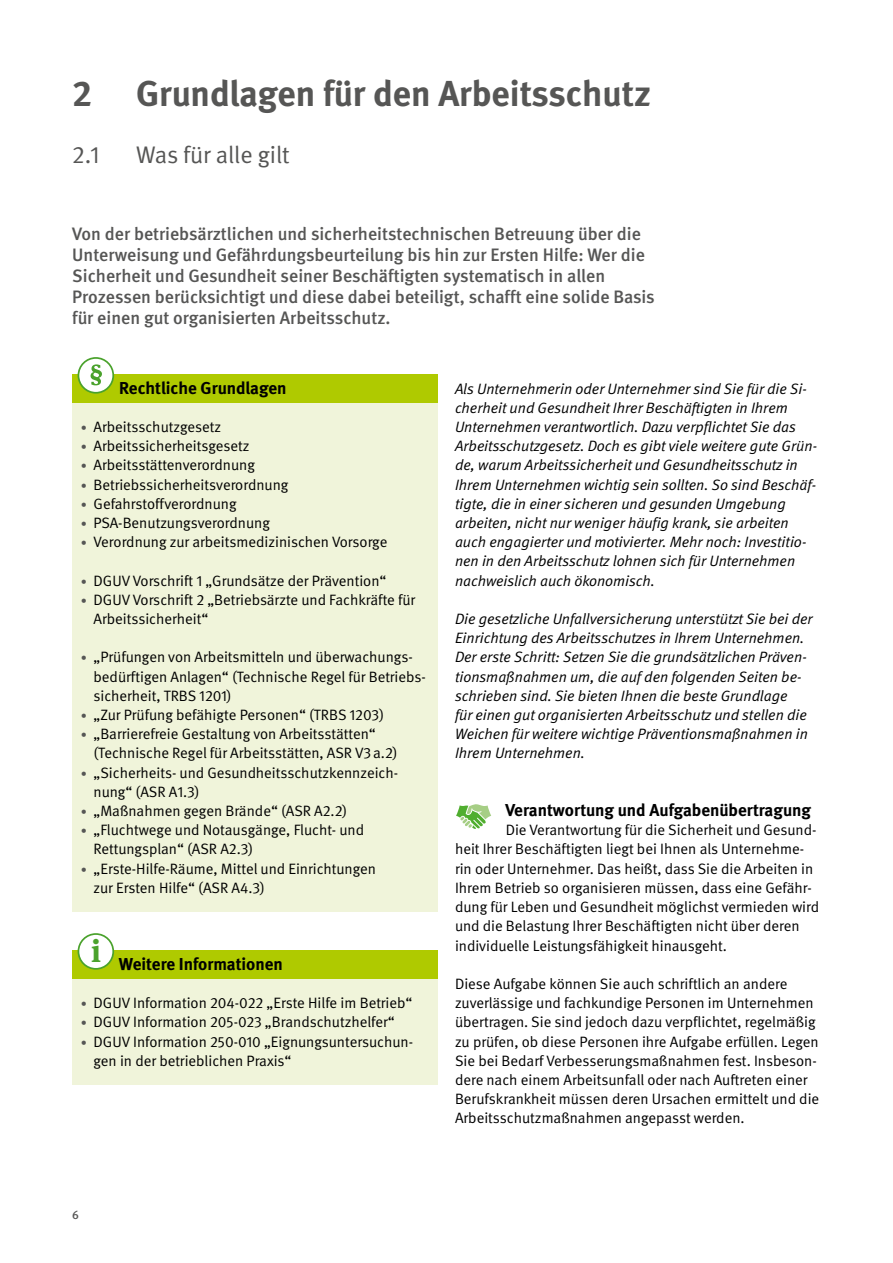
<style>
.page{position:relative;width:893px;height:1263px;background:#fff}
.page>*{position:absolute;margin:0;border:0;box-sizing:border-box;transform-origin:0 0}
.Überschriften_H1{font:700 36px "DGUV Meta";color:#565655}
.t1{font:700 31.5px "DGUV Meta Serif";color:#4aa22c}
.Überschriften_H2_Branchenregel{font:24px "DGUV Meta";letter-spacing:-.005em;color:#565655}
.Fließtext_AL_12pt{font:500 18px/21px "DGUV Meta";color:#565655}
.Überschriften_STG_Titel_H3{font:700 17.25px "DGUV Meta";color:#000}
.Überschriften_Zwischenüberschrift_H3{font:700 17.25px "DGUV Meta";color:#000}
.Fließtext_FT{font:15px/19.2px "DGUV Meta";color:#000}
.Fließtext_FT-2{font:italic 15px/19.2px "DGUV Meta";color:#000}
.t2{font:500 12px "DGUV Meta";color:#565655}
.s1{font-size:12px;color:#565655}
</style>
<div class="page">
<div style="left:72px;top:374px;width:366px;height:29px;background:#afca00"></div>
<div style="left:72px;top:404px;width:366px;height:47px;background:#f0f4da"></div>
<div style="left:72px;top:442px;width:366px;height:47px;background:#f0f4da"></div>
<div style="left:72px;top:480px;width:366px;height:47px;background:#f0f4da"></div>
<div style="left:72px;top:519px;width:366px;height:47px;background:#f0f4da"></div>
<div style="left:72px;top:557px;width:366px;height:47px;background:#f0f4da"></div>
<div style="left:72px;top:576px;width:366px;height:67px;background:#f0f4da"></div>
<div style="left:72px;top:634px;width:366px;height:85px;background:#f0f4da"></div>
<div style="left:72px;top:711px;width:366px;height:66px;background:#f0f4da"></div>
<div style="left:72px;top:749px;width:366px;height:66px;background:#f0f4da"></div>
<div style="left:72px;top:807px;width:366px;height:66px;background:#f0f4da"></div>
<div style="left:72px;top:845px;width:366px;height:66px;background:#f0f4da"></div>
<div style="left:78px;top:358px;width:35px;height:35px;background:#fff;border-radius:50%"></div>
<svg style="left:91px;top:364px;width:11px;height:21px"></svg>
<div style="left:78px;top:357px;width:36px;height:37px;border:2px solid #4aa22c;border-radius:50%"></div>
<div style="left:72px;top:950px;width:366px;height:29px;background:#afca00"></div>
<div style="left:72px;top:980px;width:366px;height:47px;background:#f0f4da"></div>
<div style="left:72px;top:1018px;width:366px;height:66px;background:#f0f4da"></div>
<div style="left:78px;top:934px;width:35px;height:35px;background:#fff;border-radius:50%"></div>
<div style="left:78px;top:933px;width:36px;height:37px;border:2px solid #4aa22c;border-radius:50%"></div>
<svg style="left:456px;top:804px;width:35px;height:25px"></svg>
<h1 class="Überschriften_H1" style="left:72px;top:72px;width:580px">2 Grundlagen für den Arbeitsschutz</h1>
<h2 class="Überschriften_H2_Branchenregel" style="left:72px;top:141px;width:29px">2.1</h2>
<h2 class="Überschriften_H2_Branchenregel" style="left:136px;top:141px;width:155px">Was für alle gilt</h2>
<p class="Fließtext_AL_12pt" style="left:72px;top:224px;width:584px">Von der betriebsärztlichen und sicherheitstechnischen Betreuung über die Unterweisung und Gefährdungsbeurteilung bis hin zur Ersten Hilfe: Wer die Sicherheit und Gesundheit seiner Beschäftigten systematisch in allen Prozessen berücksichtigt und diese dabei beteiligt, schafft eine solide Basis für einen gut organisierten Arbeitsschutz.</p>
<p class="Überschriften_STG_Titel_H3" style="left:119px;top:377px;width:169px">Rechtliche Grundlagen</p>
<p class="Fließtext_FT" style="left:81px;top:418px;width:142px"><span class="s1">•</span> Arbeitsschutzgesetz</p>
<p class="Fließtext_FT" style="left:81px;top:437px;width:170px"><span class="s1">•</span> Arbeitssicherheitsgesetz</p>
<p class="Fließtext_FT" style="left:81px;top:456px;width:176px"><span class="s1">•</span> Arbeitsstättenverordnung</p>
<p class="Fließtext_FT" style="left:81px;top:475px;width:209px"><span class="s1">•</span> Betriebssicherheitsverordnung</p>
<p class="Fließtext_FT" style="left:81px;top:494px;width:157px"><span class="s1">•</span> Gefahrstoffverordnung</p>
<p class="Fließtext_FT" style="left:81px;top:514px;width:191px"><span class="s1">•</span> PSA-Benutzungsverordnung</p>
<p class="Fließtext_FT" style="left:81px;top:533px;width:308px"><span class="s1">•</span> Verordnung zur arbeitsmedizinischen Vorsorge</p>
<p class="Fließtext_FT" style="left:81px;top:571px;width:307px"><span class="s1">•</span> DGUV Vorschrift 1 „Grundsätze der Prävention“</p>
<p class="Fließtext_FT" style="left:94px;top:590px;width:323px;text-indent:-13px"><span class="s1">•</span> DGUV Vorschrift 2 „Betriebsärzte und Fachkräfte für<br>Arbeitssicherheit“</p>
<p class="Fließtext_FT" style="left:94px;top:648px;width:334px;text-indent:-13px"><span class="s1">•</span> „Prüfungen von Arbeitsmitteln und überwachungs&shy;bedürftigen Anlagen“ (Technische Regel für Betriebs&shy;sicherheit, TRBS 1201)</p>
<p class="Fließtext_FT" style="left:81px;top:706px;width:305px"><span class="s1">•</span> „Zur Prüfung befähigte Personen“ (TRBS 1203)</p>
<p class="Fließtext_FT" style="left:94px;top:725px;width:306px;text-indent:-13px"><span class="s1">•</span> „Barrierefreie Gestaltung von Arbeitsstätten“ (Technische Regel für Arbeitsstätten, ASR V3a.2)</p>
<p class="Fließtext_FT" style="left:94px;top:763px;width:306px;text-indent:-13px"><span class="s1">•</span> „Sicherheits- und Gesundheitsschutzkennzeich&shy;nung“ (ASR A1.3)</p>
<p class="Fließtext_FT" style="left:81px;top:802px;width:268px"><span class="s1">•</span> „Maßnahmen gegen Brände“ (ASR A2.2)</p>
<p class="Fließtext_FT" style="left:94px;top:821px;width:272px;text-indent:-13px"><span class="s1">•</span> „Fluchtwege und Notausgänge, Flucht- und<br>Rettungsplan“ (ASR A2.3)</p>
<p class="Fließtext_FT" style="left:94px;top:859px;width:284px;text-indent:-13px"><span class="s1">•</span> „Erste-Hilfe-Räume, Mittel und Einrichtungen zur Ersten Hilfe“ (ASR A4.3)</p>
<h2 class="t1" style="left:91px;top:932px;width:11px">i</h2>
<p class="Überschriften_STG_Titel_H3" style="left:119px;top:953px;width:166px">Weitere Informationen</p>
<p class="Fließtext_FT" style="left:81px;top:994px;width:333px"><span class="s1">•</span> DGUV Information 204-022 „Erste Hilfe im Betrieb“</p>
<p class="Fließtext_FT" style="left:81px;top:1013px;width:316px"><span class="s1">•</span> DGUV Information 205-023 „Brandschutzhelfer“</p>
<p class="Fließtext_FT" style="left:94px;top:1032px;width:321px;text-indent:-13px"><span class="s1">•</span> DGUV Information 250-010 „Eignungsuntersuchun&shy;gen in der betrieblichen Praxis“</p>
<p class="Fließtext_FT-2" style="left:455px;top:379px;width:364px">Als Unternehmerin oder Unternehmer sind Sie für die Si&shy;cherheit und Gesundheit Ihrer Beschäftigten in Ihrem Unternehmen verantwortlich. Dazu verpflichtet Sie das Arbeitsschutzgesetz. Doch es gibt viele weitere gute Grün&shy;de, warum Arbeitssicherheit und Gesundheitsschutz in Ihrem Unternehmen wichtig sein sollten. So sind Beschäf&shy;tigte, die in einer sicheren und gesunden Umgebung arbeiten, nicht nur weniger häufig krank, sie arbeiten auch engagierter und motivierter. Mehr noch: Investitio&shy;nen in den Arbeitsschutz lohnen sich für Unternehmen nachweislich auch ökonomisch.</p>
<p class="Fließtext_FT-2" style="left:455px;top:610px;width:359px">Die gesetzliche Unfallversicherung unterstützt Sie bei der Einrichtung des Arbeitsschutzes in Ihrem Unternehmen.<br>Der erste Schritt: Setzen Sie die grundsätzlichen Präven&shy;tionsmaßnahmen um, die auf den folgenden Seiten be&shy;schrieben sind. Sie bieten Ihnen die beste Grundlage<br>für einen gut organisierten Arbeitsschutz und stellen die Weichen für weitere wichtige Präventionsmaßnahmen in Ihrem Unternehmen.</p>
<h3 class="Überschriften_Zwischenüberschrift_H3" style="left:505px;top:800px;width:307px">Verantwortung und Aufgabenübertragung</h3>
<p class="Fließtext_FT" style="left:455px;top:821px;width:366px;text-indent:51px">Die Verantwortung für die Sicherheit und Gesund&shy;heit Ihrer Beschäftigten liegt bei Ihnen als Unternehme&shy;rin oder Unternehmer. Das heißt, dass Sie die Arbeiten in Ihrem Betrieb so organisieren müssen, dass eine Gefähr&shy;dung für Leben und Gesundheit möglichst vermieden wird und die Belastung Ihrer Beschäftigten nicht über deren individuelle Leistungsfähigkeit hinausgeht.</p>
<p class="Fließtext_FT" style="left:455px;top:974px;width:366px">Diese Aufgabe können Sie auch schriftlich an andere zuverlässige und fachkundige Personen im Unternehmen übertragen. Sie sind jedoch dazu verpflichtet, regelmäßig zu prüfen, ob diese Personen ihre Aufgabe erfüllen. Legen Sie bei Bedarf Verbesserungsmaßnahmen fest. Insbeson&shy;dere nach einem Arbeitsunfall oder nach Auftreten einer Berufskrankheit müssen deren Ursachen ermittelt und die Arbeitsschutzmaßnahmen angepasst werden.</p>
<p class="t2" style="left:72px;top:1208px;width:8px">6</p>
</div>
